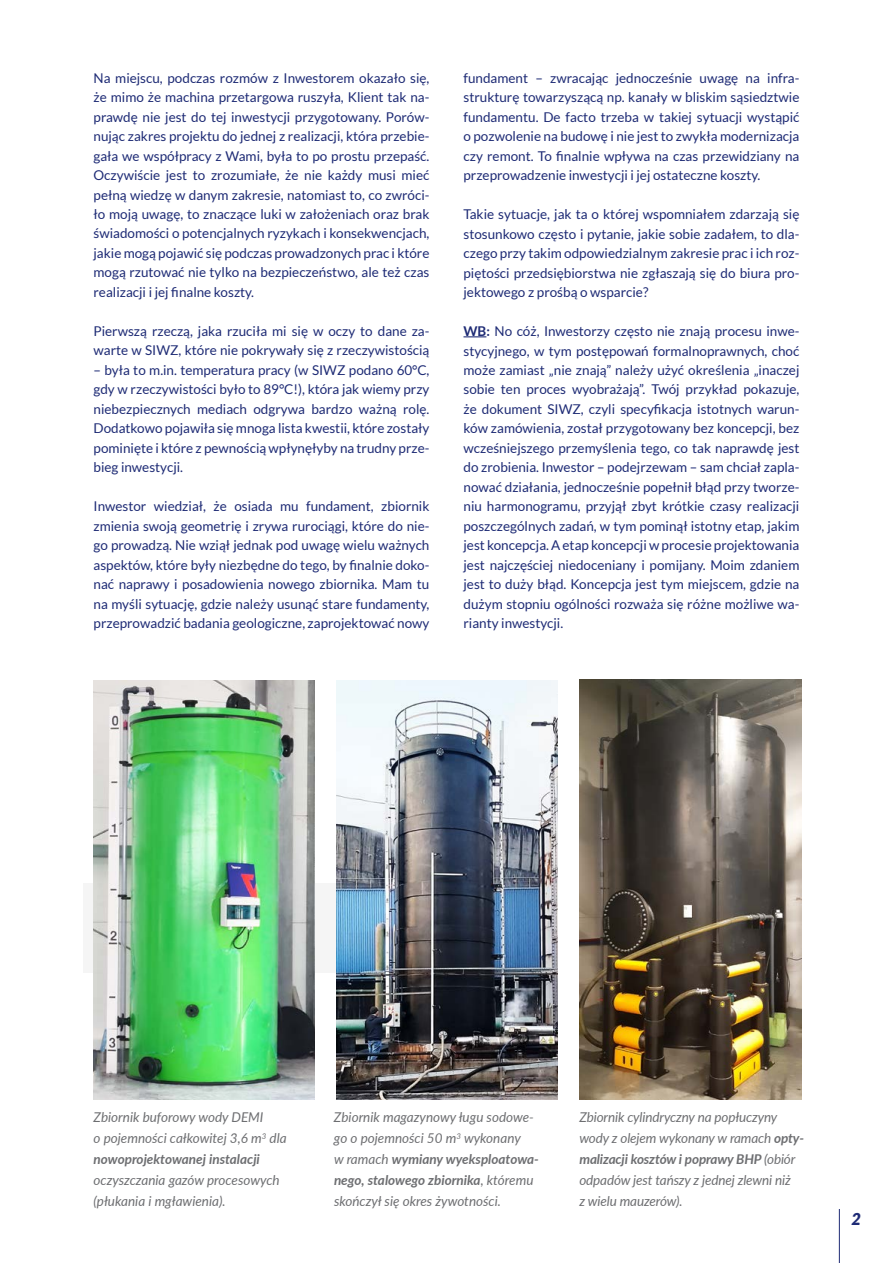
<style>
.page{position:relative;width:893px;height:1263px;background:#fff}
.page>*{position:absolute;margin:0;border:0;box-sizing:border-box;transform-origin:0 0}
.t1{font:italic 900 16.5px "Lato";color:#1e2b75}
.t2{font:13.5px/19.5px "Lato";color:#1e2b75;text-align:justify}
.t3{font:italic 13.5px/21px "Lato";letter-spacing:-.005em;color:#6d6e71}
.s1{font-weight:700}
</style>
<div class="page">
<hr style="left:839px;top:1209px;width:1px;height:54px;background:#1e2b75">
<svg style="left:93px;top:883px;width:244px;height:89px;fill:#f5f5f5"></svg>
<svg style="left:463px;top:336px;width:23px;height:1px"></svg>
<img style="left:579px;top:679px;width:222px;height:421px">
<img style="left:337px;top:681px;width:220px;height:419px">
<img style="left:94px;top:681px;width:220px;height:419px">
<p class="t2" style="left:94px;top:68px;width:337px">Na miejscu, podczas rozmów z Inwestorem okazało się, że mimo że machina przetargowa ruszyła, Klient tak na&shy;prawdę nie jest do tej inwestycji przygotowany. Porów&shy;nując zakres projektu do jednej z realizacji, która przebie&shy;gała we współpracy z Wami, była to po prostu przepaść.<br>Oczywiście jest to zrozumiałe, że nie każdy musi mieć pełną wiedzę w danym zakresie, natomiast to, co zwróci&shy;ło moją uwagę, to znaczące luki w założeniach oraz brak świadomości o potencjalnych ryzykach i konsekwencjach, jakie mogą pojawić się podczas prowadzonych prac i które mogą rzutować nie tylko na bezpieczeństwo, ale też czas realizacji i jej finalne koszty.</p>
<p class="t2" style="left:94px;top:321px;width:337px">Pierwszą rzeczą, jaka rzuciła mi się w oczy to dane za&shy;warte w SIWZ, które nie pokrywały się z rzeczywistością</p>
<p class="t2" style="left:94px;top:360px;width:337px">– była to m.in. temperatura pracy (w SIWZ podano 60°C, gdy w rzeczywistości było to 89°C!), która jak wiemy przy niebezpiecznych mediach odgrywa bardzo ważną rolę.<br>Dodatkowo pojawiła się mnoga lista kwestii, które zostały pominięte i które z pewnością wpłynęłyby na trudny prze&shy;bieg inwestycji.</p>
<p class="t2" style="left:94px;top:497px;width:337px">Inwestor wiedział, że osiada mu fundament, zbiornik zmienia swoją geometrię i zrywa rurociągi, które do nie&shy;go prowadzą. Nie wziął jednak pod uwagę wielu ważnych aspektów, które były niezbędne do tego, by finalnie doko&shy;nać naprawy i posadowienia nowego zbiornika. Mam tu na myśli sytuację, gdzie należy usunąć stare fundamenty, przeprowadzić badania geologiczne, zaprojektować nowy</p>
<p class="t2" style="left:463px;top:68px;width:337px">fundament – zwracając jednocześnie uwagę na infra&shy;strukturę towarzyszącą np. kanały w bliskim sąsiedztwie fundamentu. De facto trzeba w takiej sytuacji wystąpić o pozwolenie na budowę i nie jest to zwykła modernizacja czy remont. To finalnie wpływa na czas przewidziany na przeprowadzenie inwestycji i jej ostateczne koszty.</p>
<p class="t2" style="left:463px;top:204px;width:337px">Takie sytuacje, jak ta o której wspomniałem zdarzają się stosunkowo często i pytanie, jakie sobie zadałem, to dla&shy;czego przy takim odpowiedzialnym zakresie prac i ich roz&shy;piętości przedsiębiorstwa nie zgłaszają się do biura pro&shy;jektowego z prośbą o wsparcie?</p>
<p class="t2" style="left:463px;top:321px;width:337px"><span class="s1">WB:</span> No cóż, Inwestorzy często nie znają procesu inwe&shy;stycyjnego, w tym postępowań formalnoprawnych, choć może zamiast „nie znają” należy użyć określenia „inaczej sobie ten proces wyobrażają”. Twój przykład pokazuje, że dokument SIWZ, czyli specyfikacja istotnych warun&shy;ków zamówienia, został przygotowany bez koncepcji, bez wcześniejszego przemyślenia tego, co tak naprawdę jest do zrobienia. Inwestor – podejrzewam – sam chciał zapla&shy;nować działania, jednocześnie popełnił błąd przy tworze&shy;niu harmonogramu, przyjął zbyt krótkie czasy realizacji poszczególnych zadań, w tym pominął istotny etap, jakim jest koncepcja. A etap koncepcji w procesie projektowania jest najczęściej niedoceniany i pomijany. Moim zdaniem jest to duży błąd. Koncepcja jest tym miejscem, gdzie na dużym stopniu ogólności rozważa się różne możliwe wa&shy;rianty inwestycji.</p>
<p class="t3" style="left:94px;top:1106px;width:195px">Zbiornik buforowy wody DEMI<br>o pojemności całkowitej 3,6 m<sup>3</sup> dla <span class="s1">nowoprojektowanej instalacji</span></p>
<p class="t3" style="left:94px;top:1169px;width:188px">oczyszczania gazów procesowych (płukania i mgławienia).</p>
<p class="t3" style="left:334px;top:1106px;width:206px">Zbiornik magazynowy ługu sodowe&shy;go o pojemności 50 m<sup>3</sup> wykonany<br>w ramach <span class="s1">wymiany wyeksploatowa&shy;nego, stalowego zbiornika</span>, któremu skończył się okres żywotności.</p>
<p class="t3" style="left:579px;top:1106px;width:226px">Zbiornik cylindryczny na popłuczyny wody z olejem wykonany w ramach <span class="s1">opty&shy;malizacji kosztów i poprawy BHP</span> (obiór odpadów jest tańszy z jednej zlewni niż<br>z wielu mauzerów).</p>
<p class="t1" style="left:851px;top:1207px;width:11px">2</p>
</div>
